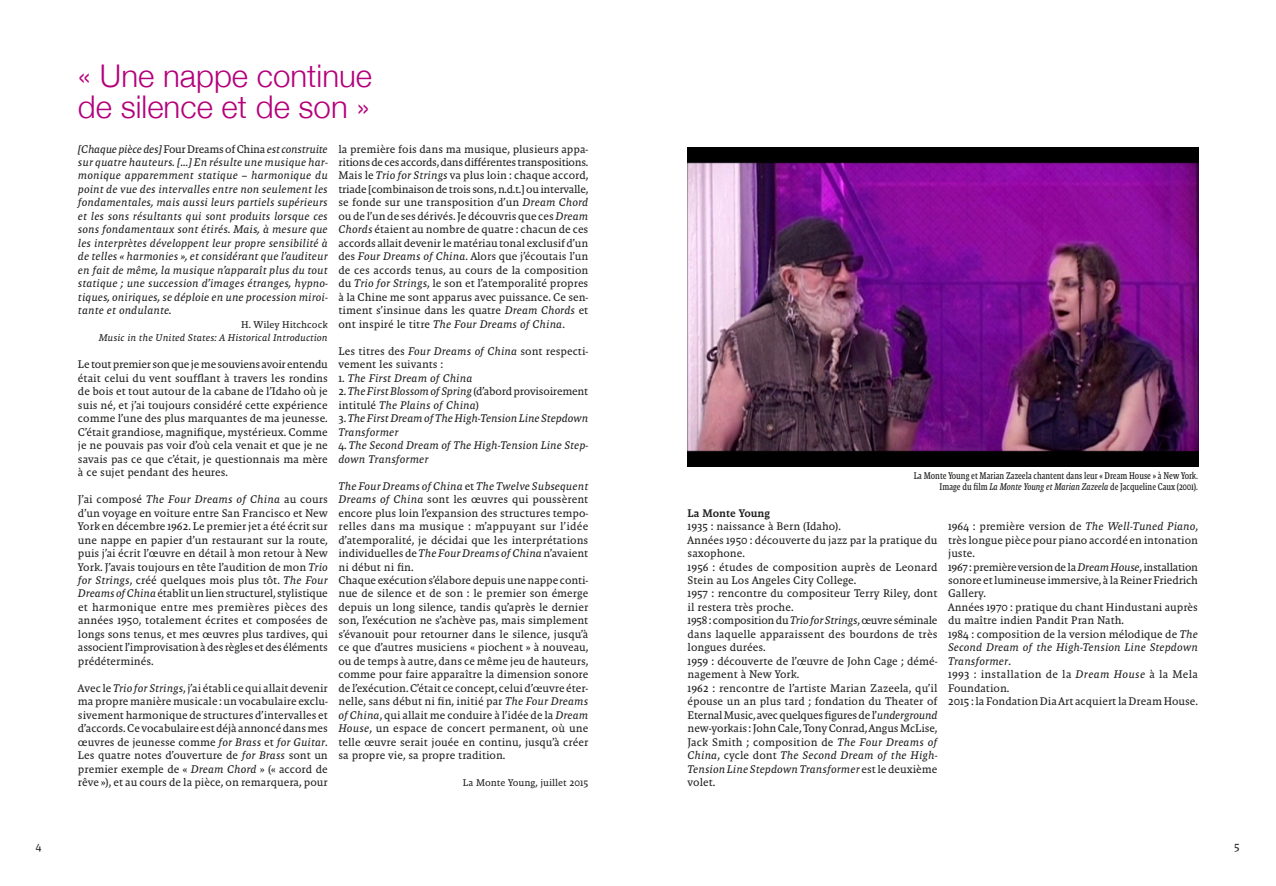
<style>
.page{position:relative;width:1276px;height:886px;background:#fff}
.page>*{position:absolute;margin:0;border:0;box-sizing:border-box;transform-origin:0 0}
.t1{font:300 31.25px/31.2px "Helvetica Neue";color:#b4007b}
.t2{font:11.25px/13.5px "Malaga OT";color:#212120;text-align:justify}
.t3{font:italic 11.25px/13.5px "Malaga OT";color:#212120}
.t4{font:500 11.25px "Malaga OT";color:#212120}
.t5{font:10px/11.2px "Malaga Narrow OT";color:#212120;text-align:right}
.t6{font:italic 10px "Malaga OT";color:#212120}
.t7{font:10px "Malaga OT";color:#212120}
.s1{font-style:italic}
.s2{font-style:normal}
</style>
<div class="page">
<img style="left:687px;top:147px;width:511px;height:319px">
<h1 class="t1" style="left:78px;top:59px;width:296px">« Une nappe continue de silence et de son »</h1>
<p class="t2" style="left:338px;top:143px;width:251px">la première fois dans ma musique, plusieurs appa&shy;ritionsdecesaccords,dansdifférentes transpositions.<br>Mais le <span class="s1">Trio for Strings</span> va plus loin : chaque accord, triade[combinaisondetrois sons,n.d.t.]ouintervalle, se fonde sur une transposition d’un <span class="s1">Dream Chord </span>oude l’unde sesdérivés.Jedécouvrisque ces<span class="s1">Dream Chords</span> étaient au nombre de quatre : chacun de ces accords allaitdevenirlematériautonal exclusifd’un des <span class="s1">Four Dreams of China</span>. Alors que j’écoutais l’un de ces accords tenus, au cours de la composition du <span class="s1">Trio for Strings</span>, le son et l’atemporalité propres à la Chine me sont apparus avec puissance. Ce sen&shy;timent s’insinue dans les quatre <span class="s1">Dream Chords</span> et ont inspiré le titre <span class="s1">The Four Dreams of China</span>.</p>
<p class="t2" style="left:338px;top:345px;width:251px">Les titres des <span class="s1">Four Dreams of China</span> sont respecti&shy;vement les suivants :</p>
<p class="t3" style="left:338px;top:372px;width:251px"><span class="s2">1.</span> The First Dream of China <span class="s2">2.</span>TheFirstBlossomofSpring <span class="s2">(d’abordprovisoirement intitulé</span> The Plains of China<span class="s2">)<br>3.</span>TheFirstDreamofTheHigh-TensionLineStepdown Transformer</p>
<p class="t3" style="left:338px;top:440px;width:251px"><span class="s2">4.</span> The Second Dream of The High-Tension Line Step&shy;down Transformer</p>
<p class="t2" style="left:338px;top:480px;width:251px;text-align:left"><span class="s1">The Four Dreams ofChina</span> et <span class="s1">The Twelve Subsequent Dreams of China</span> sont les œuvres qui poussèrent encore plus loin l’expansion des structures tempo&shy;relles dans ma musique : m’appuyant sur l’idée d’atemporalité, je décidai que les interprétations individuellesde <span class="s1">TheFourDreams ofChina</span>n’avaient ni début ni fin.<br>Chaque exécutions’élaboredepuisunenappe conti&shy;nue de silence et de son : le premier son émerge depuis un long silence, tandis qu’après le dernier son, l’exécution ne s’achève pas, mais simplement s’évanouit pour retourner dans le silence, jusqu’à ce que d’autres musiciens « piochent » à nouveau, ou de temps à autre, dans ce même jeu de hauteurs, comme pour faire apparaître la dimension sonore de l’exécution.C’était ce concept, celuid’œuvre éter&shy;nelle, sans début ni fin, initié par <span class="s1">The Four Dreams of China</span>, qui allait me conduire à l’idée de la <span class="s1">Dream House</span>, un espace de concert permanent, où une telle œuvre serait jouée en continu, jusqu’à créer sa propre vie, sa propre tradition.</p>
<p class="t7" style="left:463px;top:779px;width:127px">La Monte Young, juillet 2015</p>
<p class="t3" style="left:78px;top:143px;width:251px;text-align:justify">[Chaquepiècedes]<span class="s2">FourDreamsofChina</span>est construite sur quatre hauteurs. […] En résulte une musique har&shy;monique apparemment statique – harmonique du point de vue des intervalles entre non seulement les fondamentales, mais aussi leurs partiels supérieurs et les sons résultants qui sont produits lorsque ces sons fondamentaux sont étirés. Mais, à mesure que les interprètes développent leur propre sensibilité à de telles « harmonies », et considérant que l’auditeur en fait de même, la musique n’apparaît plus du tout statique ; une succession d’images étranges, hypno&shy;tiques, oniriques, se déploie en une procession miroi&shy;tante et ondulante.</p>
<p class="t7" style="left:241px;top:321px;width:88px">H. Wiley Hitchcock</p>
<p class="t6" style="left:99px;top:334px;width:231px">Music in the United States: A Historical Introduction</p>
<p class="t2" style="left:78px;top:359px;width:251px">Letoutpremier sonquejemesouviensavoirentendu était celui du vent soufflant à travers les rondins de bois et tout autour de la cabane de l’Idaho où je suis né, et j’ai toujours considéré cette expérience comme l’une des plus marquantes de ma jeunesse.<br>C’était grandiose, magnifique, mystérieux. Comme je ne pouvais pas voir d’où cela venait et que je ne savais pas ce que c’était, je questionnais ma mère à ce sujet pendant des heures.</p>
<p class="t2" style="left:78px;top:494px;width:251px">J’ai composé <span class="s1">The Four Dreams of China</span> au cours d’un voyage en voiture entre San Francisco et New York en décembre 1962. Le premier jet a été écrit sur une nappe en papier d’un restaurant sur la route, puis j’ai écrit l’œuvre en détail à mon retour à New York. J’avais toujours en tête l’audition de mon <span class="s1">Trio for Strings</span>, créé quelques mois plus tôt. <span class="s1">The Four Dreams ofChina</span>établitunlienstructurel, stylistique et harmonique entre mes premières pièces des années 1950, totalement écrites et composées de longs sons tenus, et mes œuvres plus tardives, qui associentl’improvisationàdes règles etdes éléments prédéterminés.</p>
<p class="t2" style="left:78px;top:682px;width:251px">Avec le<span class="s1">Trio for Strings</span>,j’ai établi cequi allaitdevenir mapropremanièremusicale :unvocabulaire exclu&shy;sivementharmonique de structures d’intervalles et d’accords.Ce vocabulaire estdéjà annoncédansmes œuvres de jeunesse comme <span class="s1">for Brass</span> et <span class="s1">for Guitar</span>.<br>Les quatre notes d’ouverture de <span class="s1">for Brass</span> sont un premier exemple de « <span class="s1">Dream Chord</span> » (« accord de rêve »), et au cours de la pièce, on remarquera, pour</p>
<p class="t5" style="left:913px;top:471px;width:286px">La Monte Young et Marian Zazeela chantent dans leur « Dream House » à New York.<br>Image du film <span class="s1">La Monte Young et Marian Zazeela</span> de Jacqueline Caux (2001).</p>
<p class="t4" style="left:687px;top:509px;width:84px">La Monte Young</p>
<p class="t2" style="left:687px;top:521px;width:251px;text-align:left">1935 : naissance à Bern (Idaho).<br>Années 1950 : découverte du jazz par la pratique du saxophone.<br>1956 : études de composition auprès de Leonard Stein au Los Angeles City College.<br>1957 : rencontre du compositeur Terry Riley, dont il restera très proche.<br>1958: compositiondu<span class="s1">TrioforStrings</span>,œuvreséminale dans laquelle apparaissent des bourdons de très longues durées.<br>1959 : découverte de l’œuvre de John Cage ; démé&shy;nagement à New York.<br>1962 : rencontre de l’artiste Marian Zazeela, qu’il épouse un an plus tard ; fondation du Theater of EternalMusic,avecquelquesfiguresdel’<span class="s1">underground </span>new-yorkais :JohnCale,TonyConrad,AngusMcLise, Jack Smith ; composition de <span class="s1">The Four Dreams of China</span>, cycle dont <span class="s1">The Second Dream of the High-TensionLine StepdownTransformer</span> estle deuxième volet.</p>
<p class="t2" style="left:948px;top:521px;width:251px;text-align:left">1964 : première version de <span class="s1">The Well-Tuned Piano</span>, très longue pièce pour piano accordé enintonation juste.<br>1967:premièreversiondela<span class="s1">DreamHouse</span>,installation sonore etlumineuse immersive, à laReinerFriedrich Gallery.<br>Années 1970 : pratique du chant Hindustani auprès du maître indien Pandit Pran Nath.<br>1984 : composition de la version mélodique de <span class="s1">The Second Dream of the High-Tension Line Stepdown Transformer</span>.<br>1993 : installation de la <span class="s1">Dream House</span> à la Mela Foundation.<br>2015 :la Fondation Dia Art acquiertla DreamHouse.</p>
<p class="t2" style="left:36px;top:840px;width:7px">4</p>
<p class="t2" style="left:1234px;top:840px;width:7px">5</p>
</div>
